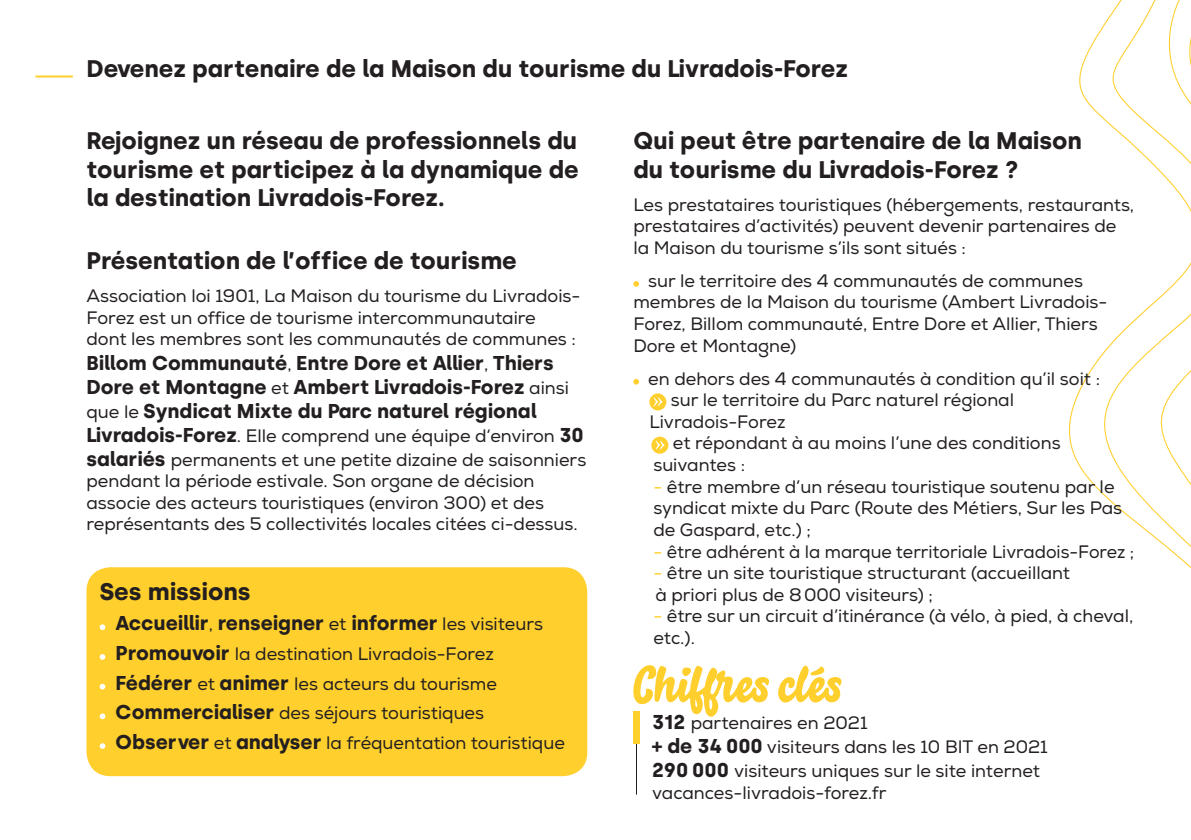
<style>
.page{position:relative;width:1191px;height:840px;background:#fff}
.page>*{position:absolute;margin:0;border:0;box-sizing:border-box;transform-origin:0 0}
.t1{font:52px "Salty 1";color:#ffcf2d}
.t2{font:700 24px/28.8px "Silka";color:#231f20;text-align:justify}
.t3{font:700 20px/24px "Silka";color:#231f20}
.t4{font:18px/21.6px "Nexa";color:#231f20}
.s1{font-family:"Nexa";font-weight:400;font-size:18px}
.s2{font-family:"Silka";font-weight:700;font-size:20px}
.s3{color:#ffcf2d}
</style>
<div class="page">
<hr style="left:35px;top:75px;width:38px;height:2px;background:#ffcf2d">
<hr style="left:636px;top:740px;width:1px;height:54px;background:#231f20">
<div style="left:633px;top:711px;width:7px;height:32px;background:#ffcf2d"></div>
<svg style="left:1068px;top:0;width:123px;height:569px"></svg>
<div style="left:86px;top:567px;width:501px;height:208px;background:#ffcf2d;border-radius:24px"></div>
<svg style="left:100px;top:624px;width:5px;height:5px"></svg>
<svg style="left:100px;top:654px;width:5px;height:5px"></svg>
<svg style="left:100px;top:683px;width:5px;height:6px"></svg>
<svg style="left:100px;top:713px;width:5px;height:5px"></svg>
<svg style="left:100px;top:743px;width:5px;height:5px"></svg>
<svg style="left:633px;top:281px;width:6px;height:5px"></svg>
<svg style="left:633px;top:378px;width:6px;height:6px"></svg>
<div style="left:649px;top:393px;width:17px;height:17px;background:#ffcf2d;border-radius:50%"></div>
<svg style="left:653px;top:397px;width:9px;height:9px"></svg>
<svg style="left:651px;top:436px;width:17px;height:17px"></svg>
<svg style="left:655px;top:440px;width:9px;height:9px"></svg>
<h2 class="t2" style="left:86px;top:55px;width:763px">Devenez partenaire de la Maison du tourisme du Livradois-Forez</h2>
<h2 class="t2" style="left:86px;top:126px;width:493px">Rejoignez un réseau de professionnels du tourisme et participez à la dynamique de la destination Livradois-Forez.</h2>
<h2 class="t2" style="left:86px;top:246px;width:432px">Présentation de l’office de tourisme</h2>
<p class="t4" style="left:86px;top:285px;width:495px">Association loi 1901, La Maison du tourisme du Livradois-<br>Forez est un office de tourisme intercommunautaire<br>dont les membres sont les communautés de communes :</p>
<p class="t3" style="left:86px;top:350px;width:484px">Billom Communauté<span class="s1">,</span> Entre Dore et Allier<span class="s1">,</span> Thiers<br>Dore et Montagne <span class="s1">et</span> Ambert Livradois-Forez <span class="s1">ainsi que le</span> Syndicat Mixte du Parc naturel régional</p>
<p class="t4" style="left:86px;top:423px;width:501px;line-height:24px"><span class="s2">Livradois-Forez</span>. Elle comprend une équipe d‘environ <span class="s2">30 salariés</span> permanents et une petite dizaine de saisonniers</p>
<p class="t4" style="left:86px;top:470px;width:493px">pendant la période estivale. Son organe de décision associe des acteurs touristiques (environ 300) et des représentants des 5 collectivités locales citées ci-dessus.</p>
<h2 class="t2" style="left:100px;top:577px;width:152px">Ses missions</h2>
<p class="t3" style="left:116px;top:610px;width:429px">Accueillir<span class="s1">,</span> renseigner <span class="s1">et</span> informer <span class="s1">les visiteurs</span></p>
<p class="t4" style="left:116px;top:638px;width:451px;line-height:29.6px"><span class="s2">Promouvoir</span> la destination Livradois-Forez <span class="s2">Fédérer</span> et <span class="s2">animer</span> les acteurs du tourisme <span class="s2">Commercialiser</span> des séjours touristiques <span class="s2">Observer</span> et <span class="s2">analyser</span> la fréquentation touristique</p>
<h2 class="t2" style="left:633px;top:126px;width:450px">Qui peut être partenaire de la Maison du tourisme du Livradois-Forez ?</h2>
<p class="t4" style="left:633px;top:194px;width:502px">Les prestataires touristiques (hébergements, restaurants, prestataires d’activités) peuvent devenir partenaires de la Maison du tourisme s’ils sont situés :</p>
<p class="t4" style="left:633px;top:270px;width:475px;text-indent:15px">sur le territoire des 4 communautés de communes membres de la Maison du tourisme (Ambert Livradois-Forez, Billom communauté, Entre Dore et Allier, Thiers Dore et Montagne)</p>
<p class="t4" style="left:648px;top:368px;width:453px">en dehors des 4 communautés à condition qu’il soit :</p>
<p class="t4" style="left:671px;top:389px;width:345px">sur le territoire du Parc naturel régional</p>
<p class="t4" style="left:649px;top:411px;width:138px">Livradois-Forez</p>
<p class="t4" style="left:673px;top:432px;width:389px">et répondant à au moins l’une des conditions</p>
<p class="t4" style="left:653px;top:454px;width:93px">suivantes :</p>
<p class="t4" style="left:653px;top:476px;width:470px"><span class="s3">-</span> être membre d’un réseau touristique soutenu par le syndicat mixte du Parc (Route des Métiers, Sur les Pas de Gaspard, etc.) ;</p>
<p class="t4" style="left:653px;top:540px;width:482px"><span class="s3">-</span> être adhérent à la marque territoriale Livradois-Forez ;</p>
<p class="t4" style="left:653px;top:562px;width:418px"><span class="s3">-</span> être un site touristique structurant (accueillant à priori plus de 8000 visiteurs) ;</p>
<p class="t4" style="left:653px;top:605px;width:481px"><span class="s3">-</span> être sur un circuit d’itinérance (à vélo, à pied, à cheval, etc.).</p>
<h1 class="t1" style="left:633px;top:650px;width:211px">Chiffres clés</h1>
<p class="t4" style="left:652px;top:710px;width:397px;line-height:24px"><span class="s2">312</span> partenaires en 2021<br><span class="s2">+ de 34 000</span> visiteurs dans les 10 BIT en 2021<br><span class="s2">290 000</span> visiteurs uniques sur le site internet</p>
<p class="t4" style="left:652px;top:781px;width:236px">vacances-livradois-forez.fr</p>
</div>
